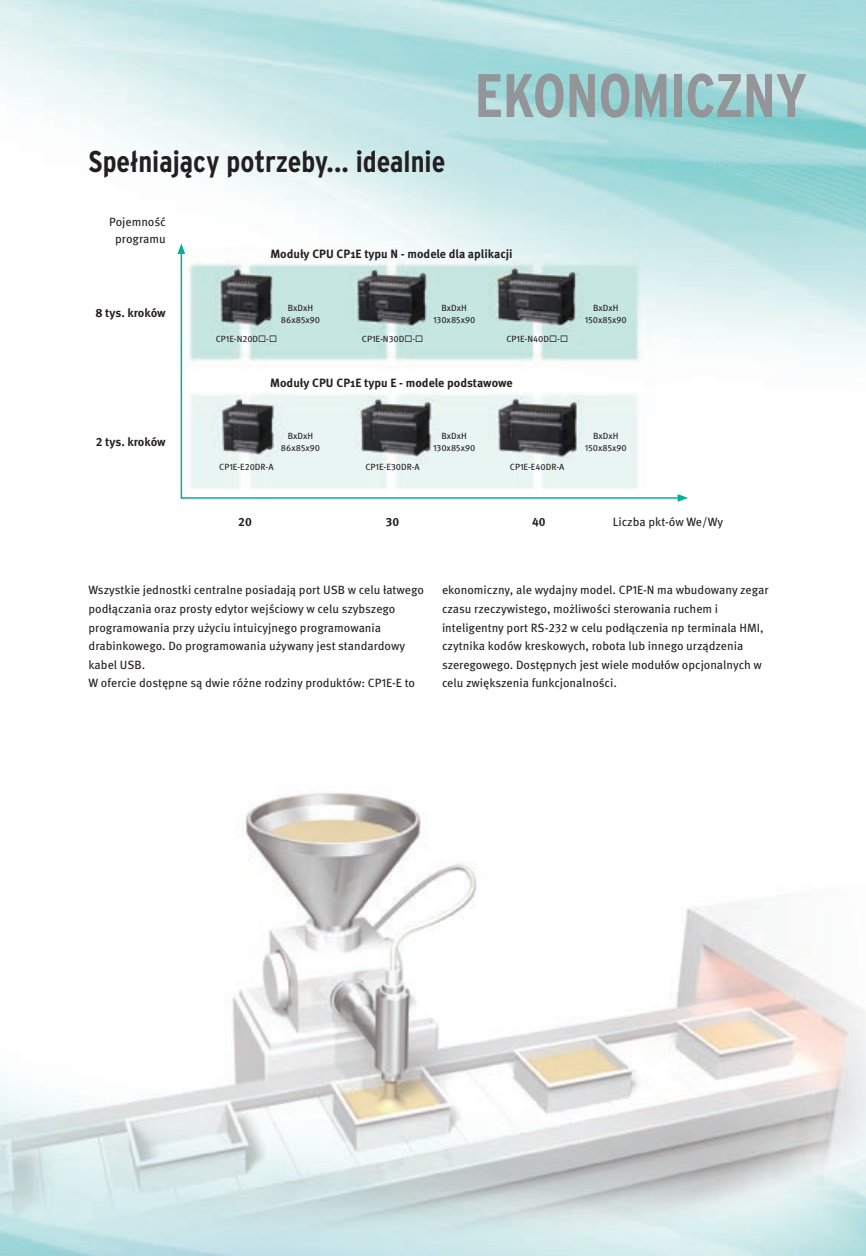
<style>
.page{position:relative;width:866px;height:1256px;background:#fff}
.page>*{position:absolute;margin:0;border:0;box-sizing:border-box;transform-origin:0 0}
.t1{font:700 condensed 61.2px "Interstate CE";letter-spacing:-.01em;color:#939598}
.t2{font:700 condensed 30px "Interstate CE";color:#231f20}
.t3{font:12px/18.6px "Meta Pro";color:#231f20}
.t4{font:700 12px "Meta Pro";color:#231f20}
.t5{font:9px/12px "Meta Pro";color:#231f20;text-align:center}
</style>
<div class="page">
<img style="left:0;top:0;width:866px;height:1255px">
<hr style="left:181px;top:251px;width:1px;height:247px;background:#00b09b">
<svg style="left:178px;top:243px;width:7px;height:11px"></svg>
<hr style="left:181px;top:497px;width:499px;height:1px;background:#00b09b">
<svg style="left:678px;top:494px;width:10px;height:8px"></svg>
<h2 class="t2" style="left:89px;top:144px;width:358px">Spełniający potrzeby... idealnie</h2>
<p class="t3" style="left:109px;top:214px;width:58px;line-height:16.5px;text-align:center">Pojemność programu</p>
<h1 class="t1" style="left:474px;top:58px;width:334px">EKONOMICZNY</h1>
<p class="t4" style="left:95px;top:305px;width:72px">8 tys. kroków</p>
<p class="t4" style="left:96px;top:434px;width:71px">2 tys. kroków</p>
<p class="t4" style="left:270px;top:247px;width:244px">Moduły CPU CP1E typu N - modele dla aplikacji</p>
<p class="t5" style="left:281px;top:302px;width:41px">BxDxH<br>86x85x90</p>
<p class="t5" style="left:216px;top:332px;width:63px">CP1E-N20D◻-◻</p>
<p class="t5" style="left:362px;top:332px;width:63px">CP1E-N30D◻-◻</p>
<p class="t5" style="left:433px;top:302px;width:44px">BxDxH<br>130x85x90</p>
<p class="t5" style="left:506px;top:332px;width:63px">CP1E-N40D◻-◻</p>
<p class="t4" style="left:270px;top:375px;width:244px">Moduły CPU CP1E typu E - modele podstawowe</p>
<p class="t5" style="left:281px;top:430px;width:41px">BxDxH<br>86x85x90</p>
<p class="t5" style="left:219px;top:460px;width:56px">CP1E-E20DR-A</p>
<p class="t5" style="left:365px;top:460px;width:56px">CP1E-E30DR-A</p>
<p class="t5" style="left:433px;top:430px;width:44px">BxDxH<br>130x85x90</p>
<p class="t5" style="left:510px;top:460px;width:56px">CP1E-E40DR-A</p>
<p class="t5" style="left:585px;top:302px;width:43px">BxDxH<br>150x85x90</p>
<p class="t5" style="left:585px;top:430px;width:43px">BxDxH<br>150x85x90</p>
<p class="t4" style="left:238px;top:514px;width:15px">20</p>
<p class="t4" style="left:386px;top:514px;width:15px">30</p>
<p class="t4" style="left:532px;top:514px;width:15px">40</p>
<p class="t3" style="left:613px;top:512px;width:112px">Liczba pkt-ów We/Wy</p>
<p class="t3" style="left:89px;top:581px;width:337px">Wszystkie jednostki centralne posiadają port USB w celu łatwego podłączania oraz prosty edytor wejściowy w celu szybszego programowania przy użyciu intuicyjnego programowania drabinkowego. Do programowania używany jest standardowy kabel USB.<br>W ofercie dostępne są dwie różne rodziny produktów: CP1E-E to</p>
<p class="t3" style="left:442px;top:581px;width:328px">ekonomiczny, ale wydajny model. CP1E-N ma wbudowany zegar czasu rzeczywistego, możliwości sterowania ruchem i inteligentny port RS-232 w celu podłączenia np terminala HMI, czytnika kodów kreskowych, robota lub innego urządzenia szeregowego. Dostępnych jest wiele modułów opcjonalnych w celu zwiększenia funkcjonalności.</p>
</div>
